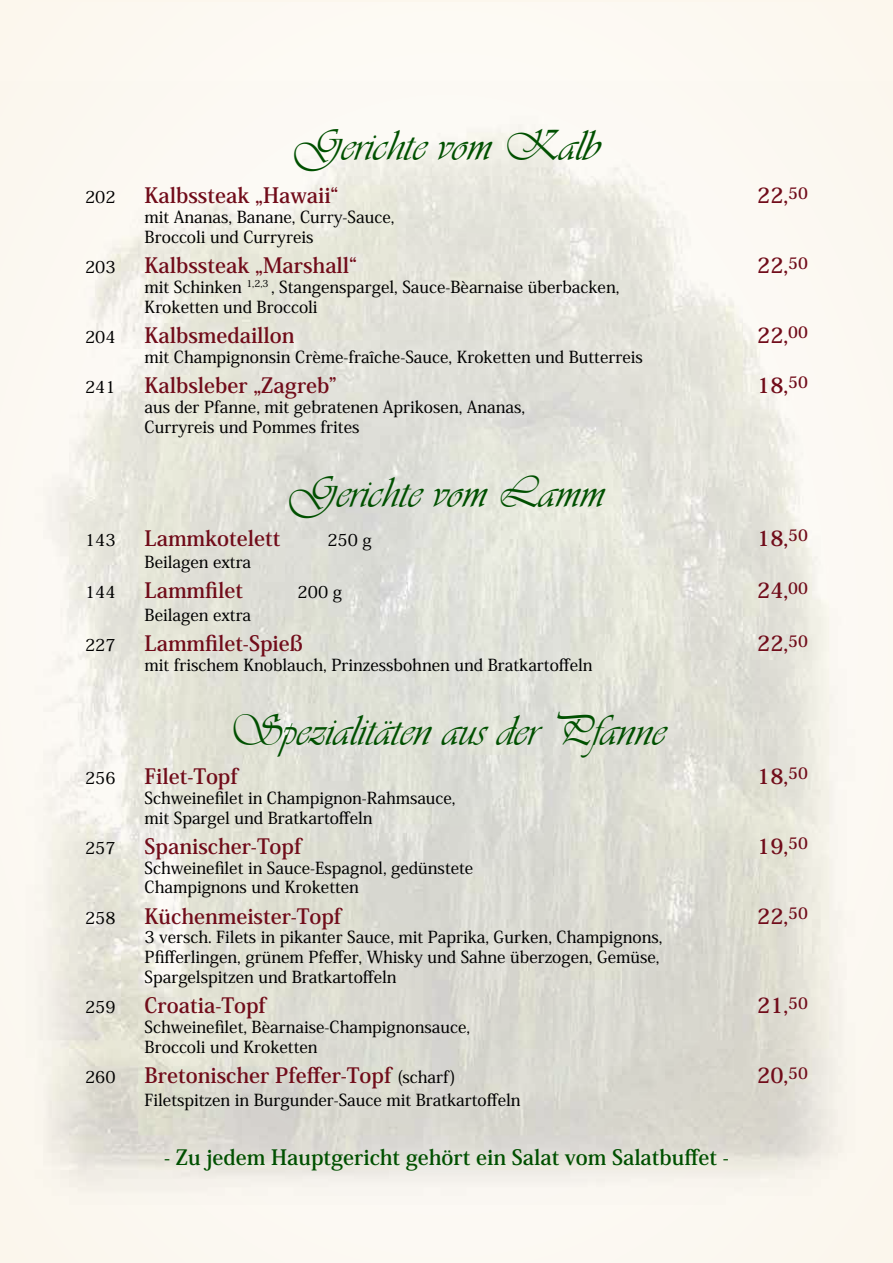
<style>
.page{position:relative;width:893px;height:1263px;background:#fff}
.page>*{position:absolute;margin:0;border:0;box-sizing:border-box;transform-origin:0 0}
.t1{font:45px "Vivaldi D";color:#005000}
.t2{font:700 21px "Koz Min Pro";color:#710c1a}
.t3{font:700 21px "Koz Min Pro";color:#005000}
.t4{font:500 16.5px/19.8px "Koz Min Pro";color:#000}
.s1{font-weight:500;font-size:16.5px;color:#000}
</style>
<div class="page">
<div style="left:0;top:2px;width:893px;height:1261px;background:#fcf8f2"></div>
<img style="left:48px;top:136px;width:788px;height:1050px">
<h1 class="t1" style="left:293px;top:119px;width:308px">Gerichte vom Kalb</h1>
<p class="t4" style="left:85px;top:187px;width:32px">202</p>
<p class="t2" style="left:145px;top:180px;width:195px">Kalbssteak „Hawaii“</p>
<p class="t2" style="left:757px;top:180px;width:52px">22,<sup>50</sup></p>
<p class="t4" style="left:145px;top:206px;width:251px">mit Ananas, Banane, Curry-Sauce,<br>Broccoli und Curryreis</p>
<p class="t4" style="left:85px;top:256px;width:32px">203</p>
<p class="t2" style="left:145px;top:250px;width:214px">Kalbssteak „Marshall“</p>
<p class="t2" style="left:757px;top:250px;width:52px">22,<sup>50</sup></p>
<p class="t4" style="left:145px;top:276px;width:476px">mit Schinken <sup>1,2,3</sup> , Stangenspargel, Sauce-Bèarnaise überbacken,<br>Kroketten und Broccoli</p>
<p class="t4" style="left:85px;top:326px;width:32px">204</p>
<p class="t2" style="left:145px;top:320px;width:151px">Kalbsmedaillon</p>
<p class="t2" style="left:757px;top:320px;width:52px">22,<sup>00</sup></p>
<p class="t4" style="left:145px;top:346px;width:500px">mit Champignonsin Crème-fraîche-Sauce, Kroketten und Butterreis</p>
<p class="t4" style="left:85px;top:376px;width:32px">241</p>
<p class="t2" style="left:145px;top:370px;width:194px">Kalbsleber „Zagreb”</p>
<p class="t2" style="left:757px;top:370px;width:52px">18,<sup>50</sup></p>
<p class="t4" style="left:145px;top:396px;width:382px">aus der Pfanne, mit gebratenen Aprikosen, Ananas,<br>Curryreis und Pommes frites</p>
<h1 class="t1" style="left:289px;top:466px;width:317px">Gerichte vom Lamm</h1>
<p class="t4" style="left:85px;top:529px;width:32px">143</p>
<p class="t2" style="left:145px;top:523px;width:137px">Lammkotelett</p>
<p class="t4" style="left:327px;top:529px;width:46px">250 g</p>
<p class="t2" style="left:757px;top:523px;width:52px">18,<sup>50</sup></p>
<p class="t4" style="left:145px;top:551px;width:108px">Beilagen extra</p>
<p class="t4" style="left:85px;top:582px;width:32px">144</p>
<p class="t2" style="left:145px;top:575px;width:100px">Lammfilet</p>
<p class="t4" style="left:298px;top:582px;width:46px">200 g</p>
<p class="t2" style="left:757px;top:575px;width:52px">24,<sup>00</sup></p>
<p class="t4" style="left:145px;top:604px;width:108px">Beilagen extra</p>
<p class="t4" style="left:85px;top:634px;width:32px">227</p>
<p class="t2" style="left:145px;top:628px;width:160px">Lammfilet-Spieß</p>
<p class="t2" style="left:757px;top:628px;width:52px">22,<sup>50</sup></p>
<p class="t4" style="left:145px;top:654px;width:449px">mit frischem Knoblauch, Prinzessbohnen und Bratkartoffeln</p>
<h1 class="t1" style="left:228px;top:704px;width:439px">Spezialitäten aus der Pfanne</h1>
<p class="t4" style="left:85px;top:767px;width:32px">256</p>
<p class="t2" style="left:145px;top:761px;width:95px">Filet-Topf</p>
<p class="t2" style="left:757px;top:761px;width:52px">18,<sup>50</sup></p>
<p class="t4" style="left:145px;top:787px;width:313px">Schweinefilet in Champignon-Rahmsauce, mit Spargel und Bratkartoffeln</p>
<p class="t4" style="left:85px;top:837px;width:32px">257</p>
<p class="t2" style="left:145px;top:831px;width:158px">Spanischer-Topf</p>
<p class="t2" style="left:757px;top:831px;width:52px">19,<sup>50</sup></p>
<p class="t4" style="left:145px;top:857px;width:330px">Schweinefilet in Sauce-Espagnol, gedünstete<br>Champignons und Kroketten</p>
<p class="t4" style="left:85px;top:907px;width:32px">258</p>
<p class="t2" style="left:145px;top:901px;width:198px">Küchenmeister-Topf</p>
<p class="t2" style="left:757px;top:901px;width:52px">22,<sup>50</sup></p>
<p class="t4" style="left:145px;top:927px;width:519px">3 versch. Filets in pikanter Sauce, mit Paprika, Gurken, Champignons,<br>Pfifferlingen, grünem Pfeffer, Whisky und Sahne überzogen, Gemüse,<br>Spargelspitzen und Bratkartoffeln</p>
<p class="t4" style="left:85px;top:997px;width:32px">259</p>
<p class="t2" style="left:145px;top:990px;width:123px">Croatia-Topf</p>
<p class="t2" style="left:757px;top:990px;width:52px">21,<sup>50</sup></p>
<p class="t4" style="left:145px;top:1016px;width:327px">Schweinefilet, Bèarnaise-Champignonsauce,<br>Broccoli und Kroketten</p>
<p class="t4" style="left:85px;top:1066px;width:32px">260</p>
<p class="t2" style="left:145px;top:1060px;width:313px">Bretonischer Pfeffer-Topf <span class="s1">(scharf)</span></p>
<p class="t2" style="left:757px;top:1060px;width:52px">20,<sup>50</sup></p>
<p class="t4" style="left:145px;top:1089px;width:377px">Filetspitzen in Burgunder-Sauce mit Bratkartoffeln</p>
<p class="t3" style="left:164px;top:1142px;width:566px">- Zu jedem Hauptgericht gehört ein Salat vom Salatbuffet -</p>
</div>
